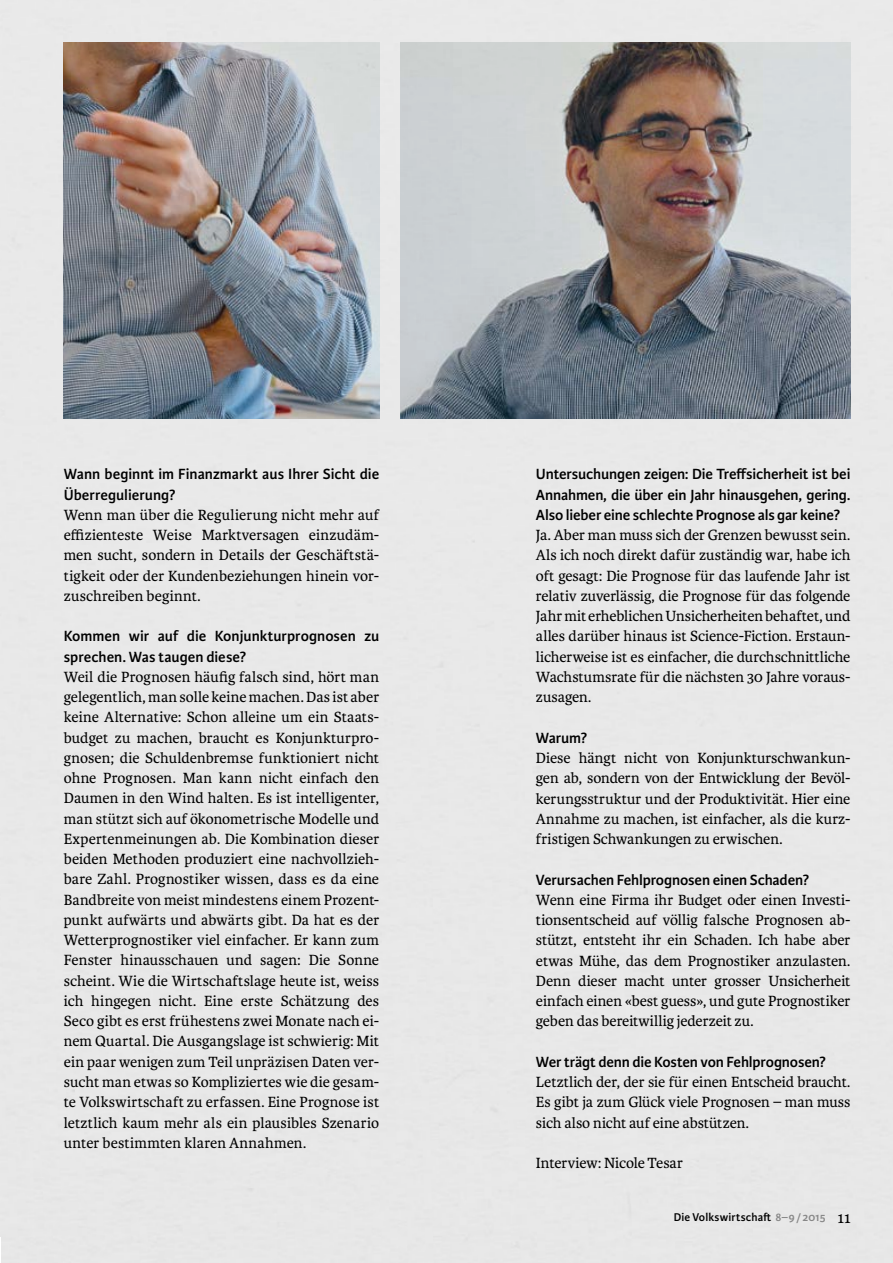
<style>
.page{position:relative;width:893px;height:1263px;background:#e8e8e8}
.page>*{position:absolute;margin:0;border:0;box-sizing:border-box;transform-origin:0 0}
.t1{font:15.75px/20.2px "Karmina";letter-spacing:-.005em;color:#000;text-align:justify}
.t2{font:600 15.75px/20.2px "Karmina Sans";letter-spacing:-.005em;color:#000}
.t3{font:600 12px "Karmina Sans";letter-spacing:.01em;color:#000}
.s1{color:#878787}
.s2{font-family:"Karmina";font-weight:400;font-size:16.5px}
</style>
<div class="page">
<img style="left:400px;top:43px;width:450px;height:375px">
<img style="left:64px;top:43px;width:315px;height:375px">
<p class="t2" style="left:64px;top:464px;width:317px">Wann beginnt im Finanzmarkt aus Ihrer Sicht die<br>Überregulierung?</p>
<p class="t1" style="left:64px;top:505px;width:317px">Wenn man über die Regulierung nicht mehr auf effizienteste Weise Marktversagen einzudäm&shy;men sucht, sondern in Details der Geschäftstä&shy;tigkeit oder der Kundenbeziehungen hinein vor&shy;zuschreiben beginnt.</p>
<p class="t2" style="left:64px;top:626px;width:317px">Kommen wir auf die Konjunkturprognosen zu sprechen. Was taugen diese?</p>
<p class="t1" style="left:64px;top:667px;width:317px">Weil die Prognosen häufig falsch sind, hört man gelegentlich, man solle keine machen. Das ist aber keine Alternative: Schon alleine um ein Staats&shy;budget zu machen, braucht es Konjunkturpro&shy;gnosen; die Schuldenbremse funktioniert nicht ohne Prognosen. Man kann nicht einfach den Daumen in den Wind halten. Es ist intelligenter, man stützt sich auf ökonometrische Modelle und Expertenmeinungen ab. Die Kombination dieser beiden Methoden produziert eine nachvollzieh&shy;bare Zahl. Prognostiker wissen, dass es da eine Bandbreite von meist mindestens einem Prozent&shy;punkt aufwärts und abwärts gibt. Da hat es der Wetterprognostiker viel einfacher. Er kann zum Fenster hinausschauen und sagen: Die Sonne scheint. Wie die Wirtschaftslage heute ist, weiss ich hingegen nicht. Eine erste Schätzung des Seco gibt es erst frühestens zwei Monate nach ei&shy;nem Quartal. Die Ausgangslage ist schwierig: Mit ein paar wenigen zum Teil unpräzisen Daten ver&shy;sucht man etwas so Kompliziertes wie die gesam&shy;te Volkswirtschaft zu erfassen. Eine Prognose ist letztlich kaum mehr als ein plausibles Szenario unter bestimmten klaren Annahmen.</p>
<p class="t2" style="left:536px;top:464px;width:316px;text-align:justify">Untersuchungen zeigen: Die Treffsicherheit ist bei Annahmen, die über ein Jahr hinausgehen, gering.<br>Also lieber eine schlechte Prognose als gar keine?</p>
<p class="t1" style="left:536px;top:525px;width:316px">Ja. Aber man muss sich der Grenzen bewusst sein.<br>Als ich noch direkt dafür zuständig war, habe ich oft gesagt: Die Prognose für das laufende Jahr ist relativ zuverlässig, die Prognose für das folgende Jahr mit erheblichen Unsicherheiten behaftet, und alles darüber hinaus ist Science-Fiction. Erstaun&shy;licherweise ist es einfacher, die durchschnittliche Wachstumsrate für die nächsten 30 Jahre voraus&shy;zusagen.</p>
<p class="t2" style="left:536px;top:728px;width:53px">Warum?</p>
<p class="t1" style="left:536px;top:748px;width:316px">Diese hängt nicht von Konjunkturschwankun&shy;gen ab, sondern von der Entwicklung der Bevöl&shy;kerungsstruktur und der Produktivität. Hier eine Annahme zu machen, ist einfacher, als die kurz&shy;fristigen Schwankungen zu erwischen.</p>
<p class="t2" style="left:536px;top:869px;width:275px">Verursachen Fehlprognosen einen Schaden?</p>
<p class="t1" style="left:536px;top:890px;width:316px">Wenn eine Firma ihr Budget oder einen Investi&shy;tionsentscheid auf völlig falsche Prognosen ab&shy;stützt, entsteht ihr ein Schaden. Ich habe aber etwas Mühe, das dem Prognostiker anzulasten.<br>Denn dieser macht unter grosser Unsicherheit einfach einen «best guess», und gute Prognostiker geben das bereitwillig jederzeit zu.</p>
<p class="t2" style="left:536px;top:1052px;width:292px">Wer trägt denn die Kosten von Fehlprognosen?</p>
<p class="t1" style="left:536px;top:1072px;width:316px">Letztlich der, der sie für einen Entscheid braucht.<br>Es gibt ja zum Glück viele Prognosen – man muss sich also nicht auf eine abstützen.</p>
<p class="t1" style="left:536px;top:1153px;width:148px">Interview: Nicole Tesar</p>
<p class="t3" style="left:674px;top:1210px;width:178px">Die Volkswirtschaft <span class="s1">8–9/2015</span> <span class="s2">11</span></p>
</div>
